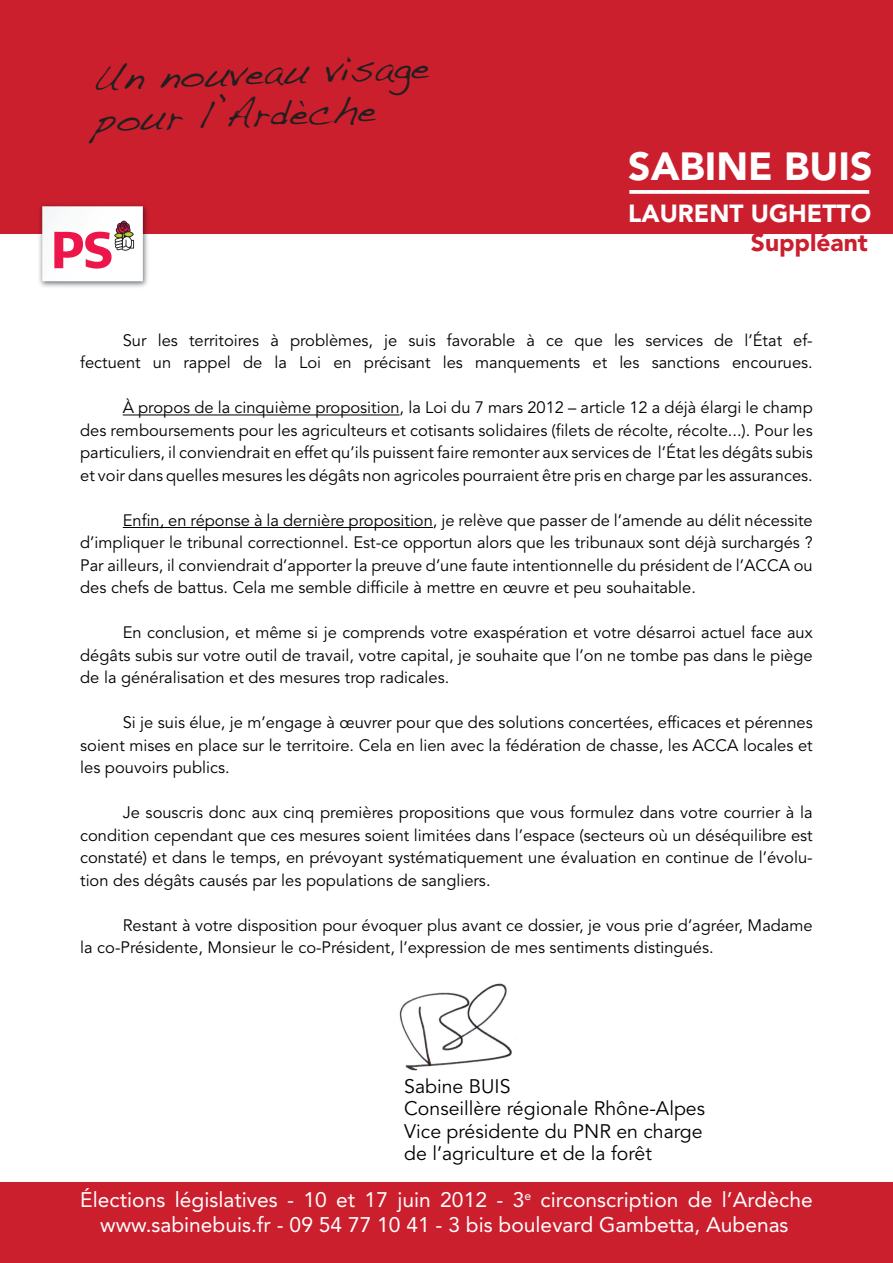
<style>
.page{position:relative;width:893px;height:1263px;background:#fff}
.page>*{position:absolute;margin:0;border:0;box-sizing:border-box;transform-origin:0 0}
.t1{font:900 39px "Avenir LT Std";color:#fff}
.t2{font:33px "Dakota";color:#231f20}
.t3{font:33px "Minion Pro";color:#231f20}
.t4{font:900 24.6px "Avenir LT Std";color:#fff}
.t5{font:900 24.6px "Avenir LT Std";color:#cb1f2e}
.t6{font:21px "Avenir LT Std";color:#fff}
.t7{font:19.5px "Avenir LT Std";color:#000}
.t8{font:16.5px/22.5px "Avenir LT Std";color:#000;text-align:justify}
</style>
<div class="page">
<div style="left:0;top:0;width:893px;height:233px;background:#cb1f2e"></div>
<svg style="left:629px;top:190px;width:240px;height:4px"></svg>
<img style="left:38px;top:204px;width:111px;height:83px">
<svg style="left:42px;top:206px;width:101px;height:75px"></svg>
<div style="left:0;top:1182px;width:893px;height:81px;background:#cb1f2e"></div>
<hr style="left:123px;top:415px;width:277px;height:1px;background:#000">
<hr style="left:123px;top:527px;width:310px;height:1px;background:#000">
<img style="left:399px;top:983px;width:119px;height:88px">
<p class="t2" style="left:92px;top:57px;width:339px;rotate:-2deg">Un nouveau visage</p>
<p class="t2" style="left:94px;top:99px;width:283px;rotate:-2deg">pour l’Ardeche</p>
<p class="t3" style="left:296px;top:91px;width:15px">`</p>
<p class="t1" style="left:628px;top:143px;width:246px">SABINE BUIS</p>
<p class="t4" style="left:628px;top:198px;width:244px">LAURENT UGHETTO</p>
<p class="t5" style="left:751px;top:227px;width:119px">Suppléant</p>
<p class="t8" style="left:80px;top:329px;width:734px;text-align:right">Sur les territoires à problèmes, je suis favorable à ce que les services de l’État ef&shy;fectuent un rappel de la Loi en précisant les manquements et les sanctions encourues.</p>
<p class="t8" style="left:80px;top:397px;width:734px;text-indent:43px">À propos de la cinquième proposition, la Loi du 7 mars 2012 – article 12 a déjà élargi le champ des remboursements pour les agriculteurs et cotisants solidaires (filets de récolte, récolte...). Pour les particuliers, il conviendrait en effet qu’ils puissent faire remonter aux services de l’État les dégâts subis et voir dans quelles mesures les dégâts non agricoles pourraient être pris en charge par les assurances.</p>
<p class="t8" style="left:80px;top:509px;width:734px;text-indent:43px">Enfin, en réponse à la dernière proposition, je relève que passer de l’amende au délit nécessite d’impliquer le tribunal correctionnel. Est-ce opportun alors que les tribunaux sont déjà surchargés ?<br>Par ailleurs, il conviendrait d’apporter la preuve d’une faute intentionnelle du président de l’ACCA ou des chefs de battus. Cela me semble difficile à mettre en œuvre et peu souhaitable.</p>
<p class="t8" style="left:80px;top:622px;width:734px;text-indent:43px">En conclusion, et même si je comprends votre exaspération et votre désarroi actuel face aux dégâts subis sur votre outil de travail, votre capital, je souhaite que l’on ne tombe pas dans le piège de la généralisation et des mesures trop radicales.</p>
<p class="t8" style="left:80px;top:712px;width:734px;text-indent:43px">Si je suis élue, je m’engage à œuvrer pour que des solutions concertées, efficaces et pérennes soient mises en place sur le territoire. Cela en lien avec la fédération de chasse, les ACCA locales et les pouvoirs publics.</p>
<p class="t8" style="left:80px;top:802px;width:734px;text-indent:43px">Je souscris donc aux cinq premières propositions que vous formulez dans votre courrier à la condition cependant que ces mesures soient limitées dans l’espace (secteurs où un déséquilibre est constaté) et dans le temps, en prévoyant systématiquement une évaluation en continue de l’évolu&shy;tion des dégâts causés par les populations de sangliers.</p>
<p class="t8" style="left:80px;top:914px;width:734px;text-indent:43px">Restant à votre disposition pour évoquer plus avant ce dossier, je vous prie d’agréer, Madame la co-Présidente, Monsieur le co-Président, l’expression de mes sentiments distingués.</p>
<p class="t7" style="left:404px;top:1075px;width:108px">Sabine BUIS</p>
<p class="t7" style="left:404px;top:1097px;width:302px">Conseillère régionale Rhône-Alpes</p>
<p class="t7" style="left:404px;top:1120px;width:300px">Vice présidente du PNR en charge</p>
<p class="t7" style="left:404px;top:1142px;width:249px">de l’agriculture et de la forêt</p>
<p class="t6" style="left:80px;top:1187px;width:734px">Élections législatives - 10 et 17 juin 2012 - 3<sup>e</sup> circonscription de l’Ardèche</p>
<p class="t6" style="left:100px;top:1212px;width:690px">www.sabinebuis.fr - 09 54 77 10 41 - 3 bis boulevard Gambetta, Aubenas</p>
</div>
